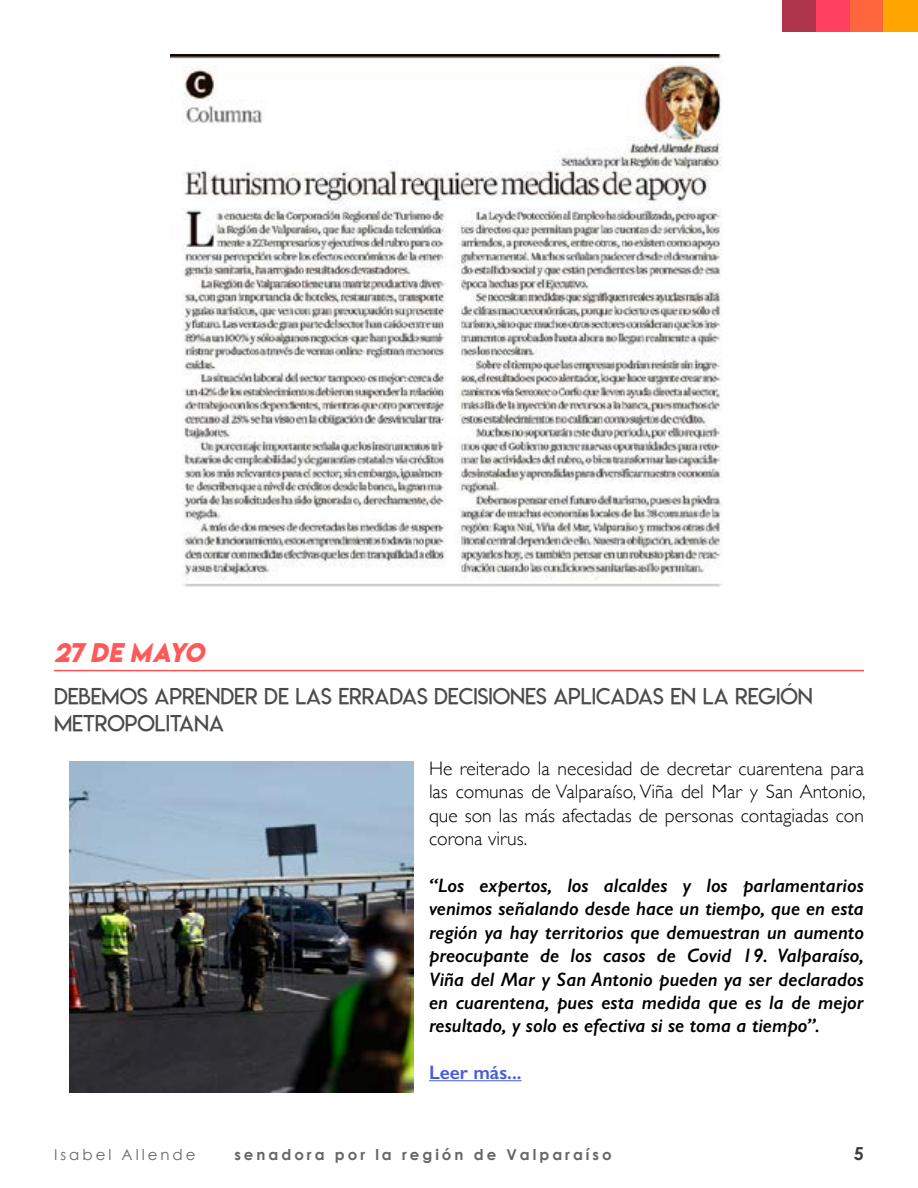
<style>
.page{position:relative;width:918px;height:1188px;background:#fff}
.page>*{position:absolute;margin:0;border:0;box-sizing:border-box;transform-origin:0 0}
.t1{font:24px "Lemon Milkbolditalic";color:#ff5959}
.t2{font:22.5px/27px "Lemon Milklight";color:#4b4b4b}
.t3{font:italic 600 19.5px/23.4px "Gill Sans";color:#000;text-align:justify}
.t4{font:300 19.5px/23.4px "Gill Sans";color:#000;text-align:justify}
.t5{font:600 19.5px "Gill Sans";color:#485cdb}
.t6{font:700 18px "Century Gothic";color:#3d3d3d}
.t7{font:700 15px "Century Gothic";letter-spacing:.2em;color:#666}
.t8{font:15px "Century Gothic";letter-spacing:.2em;color:#666}
</style>
<div class="page">
<div style="left:782px;top:0;width:35px;height:32px;background:#ae354c"></div>
<div style="left:816px;top:0;width:34px;height:32px;background:#ff405f"></div>
<div style="left:850px;top:0;width:34px;height:32px;background:#ff663e"></div>
<div style="left:884px;top:0;width:34px;height:32px;background:#ffa700"></div>
<hr style="left:54px;top:670px;width:810px;height:1px;background:#ff5353">
<img style="left:69px;top:762px;width:345px;height:330px">
<hr style="left:429px;top:1080px;width:93px;height:1px;background:#485cdb">
<img style="left:170px;top:54px;width:553px;height:532px">
<p class="t1" style="left:54px;top:635px;width:153px">27 DE MAYO</p>
<p class="t2" style="left:54px;top:683px;width:761px">DEBEMOS APRENDER DE LAS ERRADAS DECISIONES APLICADAS EN LA REGIÓN<br>METROPOLITANA</p>
<p class="t4" style="left:429px;top:756px;width:438px">He reiterado la necesidad de decretar cuarentena para las comunas de Valparaíso, Viña del Mar y San Antonio, que son las más afectadas de personas contagiadas con corona virus.</p>
<p class="t3" style="left:429px;top:874px;width:436px">“Los expertos, los alcaldes y los parlamentarios venimos señalando desde hace un tiempo, que en esta región ya hay territorios que demuestran un aumento preocupante de los casos de Covid 19. Valparaíso, Viña del Mar y San Antonio pueden ya ser declarados en cuarentena, pues esta medida que es la de mejor resultado, y solo es efectiva si se toma a tiempo”.</p>
<p class="t5" style="left:429px;top:1061px;width:94px">Leer más...</p>
<p class="t8" style="left:54px;top:1144px;width:143px">Isabel Allende</p>
<p class="t7" style="left:234px;top:1143px;width:379px">senadora por la región de Valparaíso</p>
<p class="t6" style="left:854px;top:1139px;width:12px">5</p>
</div>
